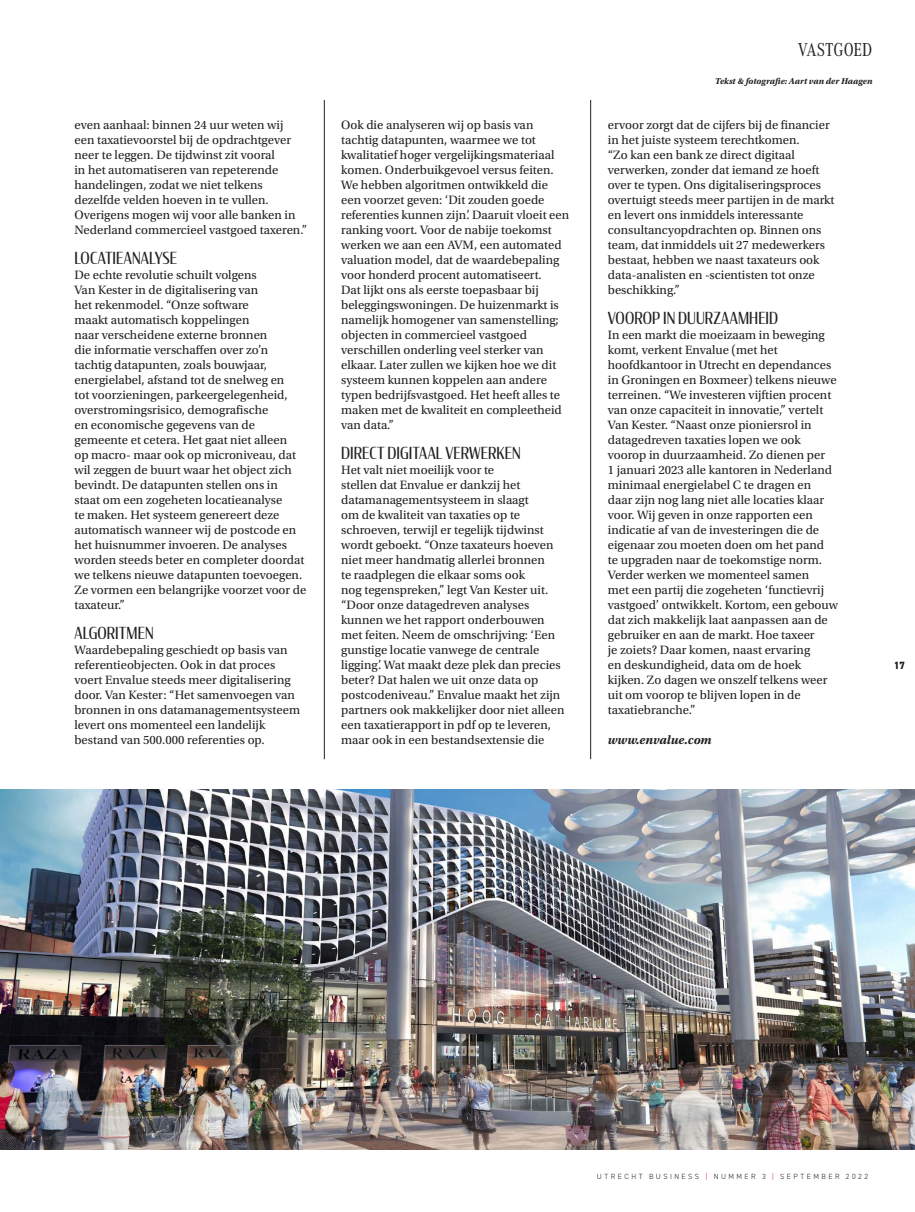
<style>
.page{position:relative;width:915px;height:1212px;background:#fff}
.page>*{position:absolute;margin:0;border:0;box-sizing:border-box;transform-origin:0 0}
.t1{font:19.5px "Corporate A Cond Pro";color:#231f20}
.t2{font:16.5px "Condor Cond";letter-spacing:.005em;color:#231f20}
.t3{font:12.75px/15px "Utopia Std";color:#231f20}
.t4{font:italic 700 12.75px "Utopia Std";color:#231f20}
.t5{font:800 10.5px "DIN2014";color:#231f20}
.t6{font:italic 700 9px "Utopia Std";color:#231f20}
.t7{font:300 7.5px "DIN2014";letter-spacing:.325em;color:#231f20}
.s1{color:#d81c23}
</style>
<div class="page">
<hr style="left:324px;top:100px;width:1px;height:659px;background:#231f20">
<hr style="left:590px;top:100px;width:1px;height:659px;background:#231f20">
<img style="left:0;top:789px;width:914px;height:360px">
<p class="t3" style="left:74px;top:118px;width:234px">even aanhaal: binnen 24 uur weten wij<br>een taxatievoorstel bij de opdrachtgever neer te leggen. De tijdwinst zit vooral<br>in het automatiseren van repeterende handelingen, zodat we niet telkens dezelfde velden hoeven in te vullen.<br>Overigens mogen wij voor alle banken in Nederland commercieel vastgoed taxeren.”</p>
<p class="t2" style="left:74px;top:248px;width:104px">LOCATIEANALYSE</p>
<p class="t3" style="left:74px;top:268px;width:233px">De echte revolutie schuilt volgens<br>Van Kester in de digitalisering van<br>het rekenmodel. “Onze software<br>maakt automatisch koppelingen<br>naar verscheidene externe bronnen<br>die informatie verschaffen over zo’n tachtig datapunten, zoals bouwjaar, energielabel, afstand tot de snelweg en<br>tot voorzieningen, parkeergelegenheid, overstromingsrisico, demografische<br>en economische gegevens van de gemeente et cetera. Het gaat niet alleen<br>op macro- maar ook op microniveau, dat wil zeggen de buurt waar het object zich bevindt. De datapunten stellen ons in staat om een zogeheten locatieanalyse<br>te maken. Het systeem genereert deze automatisch wanneer wij de postcode en het huisnummer invoeren. De analyses worden steeds beter en completer doordat we telkens nieuwe datapunten toevoegen.<br>Ze vormen een belangrijke voorzet voor de taxateur.”</p>
<p class="t2" style="left:74px;top:623px;width:81px">ALGORITMEN</p>
<p class="t3" style="left:74px;top:643px;width:227px">Waardebepaling geschiedt op basis van referentieobjecten. Ook in dat proces voert Envalue steeds meer digitalisering door. Van Kester: “Het samenvoegen van bronnen in ons datamanagementsysteem levert ons momenteel een landelijk bestand van 500.000 referenties op.</p>
<p class="t3" style="left:341px;top:118px;width:229px">Ook die analyseren wij op basis van tachtig datapunten, waarmee we tot kwalitatief hoger vergelijkingsmateriaal komen. Onderbuikgevoel versus feiten.<br>We hebben algoritmen ontwikkeld die een voorzet geven: ‘Dit zouden goede referenties kunnen zijn’. Daaruit vloeit een ranking voort. Voor de nabije toekomst werken we aan een AVM, een automated valuation model, dat de waardebepaling voor honderd procent automatiseert.<br>Dat lijkt ons als eerste toepasbaar bij beleggingswoningen. De huizenmarkt is namelijk homogener van samenstelling; objecten in commercieel vastgoed verschillen onderling veel sterker van elkaar. Later zullen we kijken hoe we dit systeem kunnen koppelen aan andere typen bedrijfsvastgoed. Het heeft alles te maken met de kwaliteit en compleetheid van data.”</p>
<p class="t2" style="left:341px;top:443px;width:181px">DIRECT DIGITAAL VERWERKEN</p>
<p class="t3" style="left:341px;top:463px;width:225px">Het valt niet moeilijk voor te<br>stellen dat Envalue er dankzij het datamanagementsysteem in slaagt<br>om de kwaliteit van taxaties op te schroeven, terwijl er tegelijk tijdwinst wordt geboekt. “Onze taxateurs hoeven niet meer handmatig allerlei bronnen<br>te raadplegen die elkaar soms ook<br>nog tegenspreken,” legt Van Kester uit. “Door onze datagedreven analyses kunnen we het rapport onderbouwen met feiten. Neem de omschrijving: ‘Een gunstige locatie vanwege de centrale ligging’. Wat maakt deze plek dan precies beter? Dat halen we uit onze data op postcodeniveau.” Envalue maakt het zijn partners ook makkelijker door niet alleen een taxatierapport in pdf op te leveren, maar ook in een bestandsextensie die</p>
<h1 class="t1" style="left:797px;top:36px;width:76px">VASTGOED</h1>
<p class="t6" style="left:715px;top:76px;width:158px">Tekst &amp; fotografie: Aart van der Haagen</p>
<p class="t3" style="left:607px;top:117px;width:228px">ervoor zorgt dat de cijfers bij de financier in het juiste systeem terechtkomen.<br>“Zo kan een bank ze direct digitaal verwerken, zonder dat iemand ze hoeft over te typen. Ons digitaliseringsproces overtuigt steeds meer partijen in de markt en levert ons inmiddels interessante consultancyopdrachten op. Binnen ons team, dat inmiddels uit 27 medewerkers bestaat, hebben we naast taxateurs ook data-analisten en -scientisten tot onze beschikking.”</p>
<p class="t2" style="left:607px;top:308px;width:172px">VOOROP IN DUURZAAMHEID</p>
<p class="t3" style="left:607px;top:328px;width:231px">In een markt die moeizaam in beweging komt, verkent Envalue (met het hoofdkantoor in Utrecht en dependances in Groningen en Boxmeer) telkens nieuwe terreinen. “We investeren vijftien procent van onze capaciteit in innovatie,” vertelt Van Kester. “Naast onze pioniersrol in datagedreven taxaties lopen we ook voorop in duurzaamheid. Zo dienen per<br>1 januari 2023 alle kantoren in Nederland minimaal energielabel C te dragen en daar zijn nog lang niet alle locaties klaar voor. Wij geven in onze rapporten een indicatie af van de investeringen die de eigenaar zou moeten doen om het pand<br>te upgraden naar de toekomstige norm.<br>Verder werken we momenteel samen<br>met een partij die zogeheten ‘functievrij vastgoed’ ontwikkelt. Kortom, een gebouw dat zich makkelijk laat aanpassen aan de gebruiker en aan de markt. Hoe taxeer<br>je zoiets? Daar komen, naast ervaring<br>en deskundigheid, data om de hoek kijken. Zo dagen we onszelf telkens weer uit om voorop te blijven lopen in de taxatiebranche.”</p>
<p class="t4" style="left:607px;top:732px;width:105px">www.envalue.com</p>
<p class="t5" style="left:893px;top:658px;width:13px">17</p>
<p class="t7" style="left:596px;top:1172px;width:273px">UTRECHT BUSINESS <span class="s1">|</span> NUMMER 3 <span class="s1">|</span> SEPTEMBER 2022</p>
</div>
